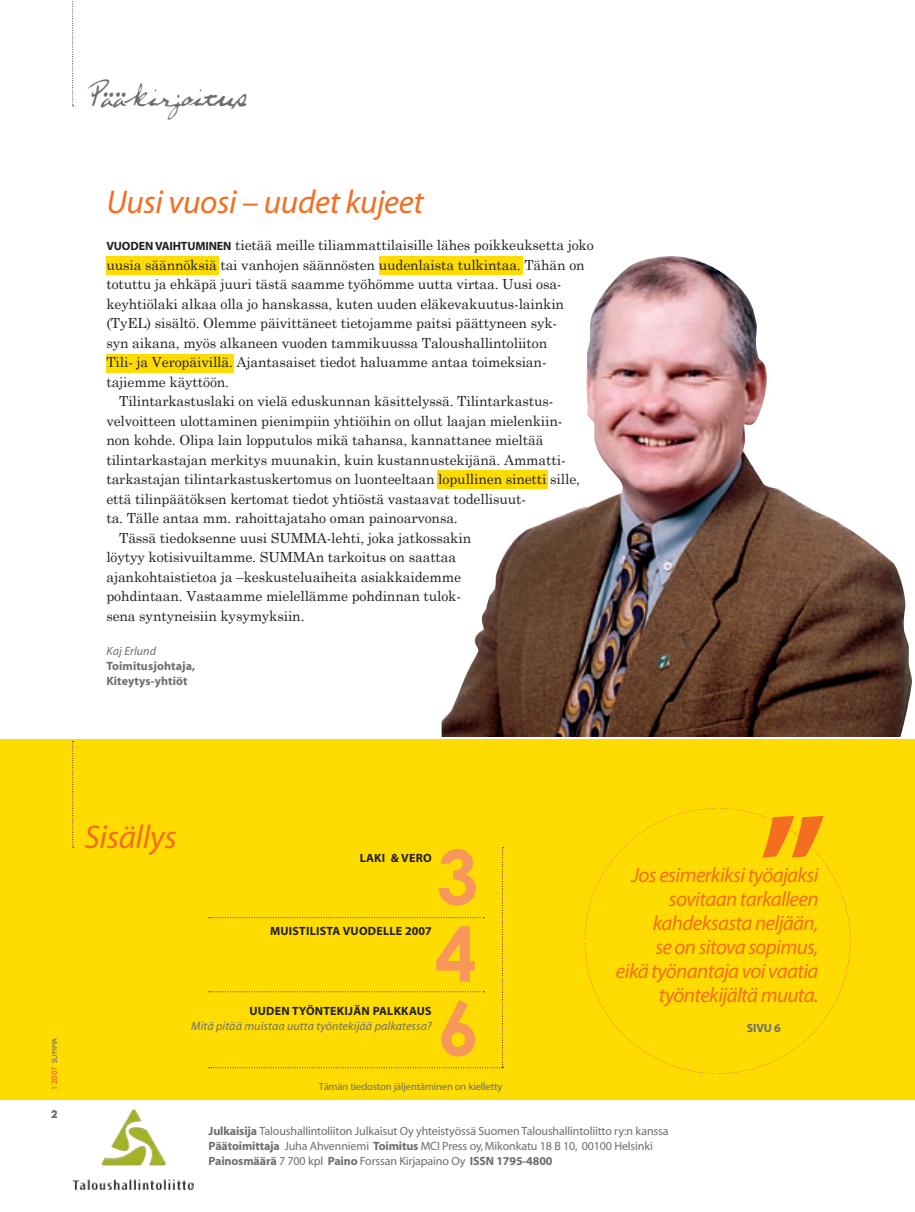
<style>
.page{position:relative;width:915px;height:1212px;background:#fff}
.page>*{position:absolute;margin:0;border:0;box-sizing:border-box;transform-origin:0 0}
.t1{font:700 150px "Myriad";color:#f36e21}
.t2{font:700 75px "Century Gothic";color:#f7975a}
.t3{font:37.5px "Coral Script";letter-spacing:-.03em;color:#6c6d70;scale:.8 1}
.pääkirjoitus_otsikko{font:italic 33px "Myriad";letter-spacing:-.01em;color:#f36e21}
.t4{font:italic 21px/24px "Myriad Pro";letter-spacing:-.03em;color:#f36e21;text-align:right}
.äläys{font:italic 21px "Myriad";letter-spacing:-.03em;color:#f36e21}
.leipis_sis{font:13.95px/19.5px "Century Schoolbook";letter-spacing:-.01em;color:#231f20}
.leipis_eka{font:13.95px/19.5px "Century Schoolbook";letter-spacing:-.01em;color:#231f20}
.t5{font:12px/15px "Myriad";letter-spacing:-.01em;color:#6c6d70}
.t6{font:700 12px "Myriad Pro";letter-spacing:.02em;color:#231f20}
.sisällysluetelo_lööppi{font:italic 12px "Myriad";letter-spacing:.01em;color:#6c6d70}
.Pääkirjoitus_titteli{font:700 12px "Myriad";letter-spacing:.01em;color:#6c6d70}
.t7{font:10.5px "Myriad";letter-spacing:-.01em;color:#6c6d70}
.t8{font:700 10.5px "Century Gothic";color:#6c6d70}
.t9{font:700 7.5px "Century Gothic";color:#f36e21}
.s1{font-family:"Myriad";font-weight:700;font-size:12px}
.s2{font-family:"Gill Sans";font-weight:400;color:#6c6d70}
.s3{font-weight:700}
</style>
<div class="page">
<div style="left:437px;top:471px;width:110px;height:18px;background:#ffdc01"></div>
<div style="left:106px;top:354px;width:128px;height:19px;background:#ffdc01"></div>
<div style="left:378px;top:256px;width:144px;height:19px;background:#ffdc01"></div>
<img style="left:441px;top:256px;width:471px;height:480px">
<div style="left:106px;top:256px;width:113px;height:19px;background:#ffdc01"></div>
<svg style="left:72px;top:1px;width:2px;height:106px"></svg>
<div style="left:0;top:740px;width:914px;height:360px;background:#ffdc01"></div>
<svg style="left:584px;top:808px;width:266px;height:266px"></svg>
<svg style="left:209px;top:847px;width:294px;height:221px"></svg>
<svg style="left:72px;top:741px;width:2px;height:107px"></svg>
<img style="left:112px;top:1122px;width:30px;height:29px">
<p class="t3" style="left:84px;top:71px;width:204px">Pääkirjoitus</p>
<p class="pääkirjoitus_otsikko" style="left:106px;top:185px;width:319px">Uusi vuosi – uudet kujeet</p>
<p class="leipis_eka" style="left:106px;top:235px;width:488px"><span class="s1">VUODEN VAIHTUMINEN</span> tietää meille tiliammattilaisille lähes poikkeuksetta joko uusia säännöksiä tai vanhojen säännösten uudenlaista tulkintaa. Tähän on totuttu ja ehkäpä juuri tästä saamme työhömme uutta virtaa. Uusi osa&shy;keyhtiölaki alkaa olla jo hanskassa, kuten uuden eläkevakuutus-lainkin (TyEL) sisältö. Olemme päivittäneet tietojamme paitsi päättyneen syk-<br>syn aikana, myös alkaneen vuoden tammikuussa Taloushallintoliiton<br>Tili- ja Veropäivillä. Ajantasaiset tiedot haluamme antaa toimeksian&shy;tajiemme käyttöön.</p>
<p class="leipis_sis" style="left:106px;top:391px;width:475px;text-indent:13px">Tilintarkastuslaki on vielä eduskunnan käsittelyssä. Tilintarkastus&shy;velvoitteen ulottaminen pienimpiin yhtiöihin on ollut laajan mielenkiin&shy;non kohde. Olipa lain lopputulos mikä tahansa, kannattanee mieltää tilintarkastajan merkitys muunakin, kuin kustannustekijänä. Ammatti&shy;tarkastajan tilintarkastuskertomus on luonteeltaan lopullinen sinetti sille, että tilinpäätöksen kertomat tiedot yhtiöstä vastaavat todellisuut-<br>ta. Tälle antaa mm. rahoittajataho oman painoarvonsa.</p>
<p class="leipis_sis" style="left:106px;top:528px;width:366px;text-indent:13px">Tässä tiedoksenne uusi SUMMA-lehti, joka jatkossakin löytyy kotisivuiltamme. SUMMAn tarkoitus on saattaa ajankohtaistietoa ja –keskusteluaiheita asiakkaidemme pohdintaan. Vastaamme mielellämme pohdinnan tulok&shy;sena syntyneisiin kysymyksiin.</p>
<p class="sisällysluetelo_lööppi" style="left:106px;top:645px;width:51px">Kaj Erlund</p>
<p class="Pääkirjoitus_titteli" style="left:106px;top:660px;width:90px">Toimitusjohtaja,</p>
<p class="Pääkirjoitus_titteli" style="left:106px;top:675px;width:83px">Kiteytys-yhtiöt</p>
<p class="t9" style="left:50px;top:1090px;width:54px;rotate:-90deg">1 2007 <span class="s2">SUMMA</span></p>
<p class="t8" style="left:52px;top:1108px;width:7px">2</p>
<p class="pääkirjoitus_otsikko" style="left:84px;top:821px;width:94px">Sisällys</p>
<p class="t2" style="left:436px;top:830px;width:43px">3</p>
<p class="t2" style="left:434px;top:907px;width:43px">4</p>
<p class="t2" style="left:437px;top:981px;width:43px">6</p>
<p class="t6" style="left:359px;top:851px;width:73px">LAKI &amp; VERO</p>
<p class="t6" style="left:270px;top:924px;width:163px">MUISTILISTA VUODELLE 2007</p>
<p class="t6" style="left:249px;top:1004px;width:184px">UUDEN TYÖNTEKIJÄN PALKKAUS</p>
<p class="sisällysluetelo_lööppi" style="left:191px;top:1020px;width:242px">Mitä pitää muistaa uutta työntekijää palkatessa?</p>
<p class="t7" style="left:319px;top:1081px;width:185px">Tämän tiedoston jäljentäminen on kielletty</p>
<p class="t1" style="left:758px;top:792px;width:70px">”</p>
<p class="t1" style="left:760px;top:826px;width:70px">”</p>
<p class="äläys" style="left:623px;top:900px;width:212px">kaikki yrittäjän YEL-maksut</p>
<p class="äläys" style="left:623px;top:948px;width:78px">arvoisina.</p>
<p class="t4" style="left:631px;top:863px;width:188px">Jos esimerkiksi työajaksi</p>
<p class="t4" style="left:668px;top:887px;width:151px">sovitaan tarkalleen</p>
<p class="t4" style="left:652px;top:911px;width:167px">kahdeksasta neljään,</p>
<p class="t4" style="left:655px;top:935px;width:165px">se on sitova sopimus,</p>
<p class="t4" style="left:615px;top:959px;width:204px">eikä työnantaja voi vaatia työntekijältä muuta.</p>
<p class="Pääkirjoitus_titteli" style="left:746px;top:1022px;width:36px">SIVU 6</p>
<p class="t5" style="left:208px;top:1124px;width:461px"><span class="s3">Julkaisija</span> Taloushallintoliiton Julkaisut Oy yhteistyössä Suomen Taloushallintoliitto ry:n kanssa<br><span class="s3">Päätoimittaja</span> Juha Ahvenniemi <span class="s3">Toimitus</span> MCI Press oy, Mikonkatu 18 B 10, 00100 Helsinki<br><span class="s3">Painosmäärä</span> 7 700 kpl <span class="s3">Paino</span> Forssan Kirjapaino Oy <span class="s3">ISSN 1795-4800</span></p>
</div>
